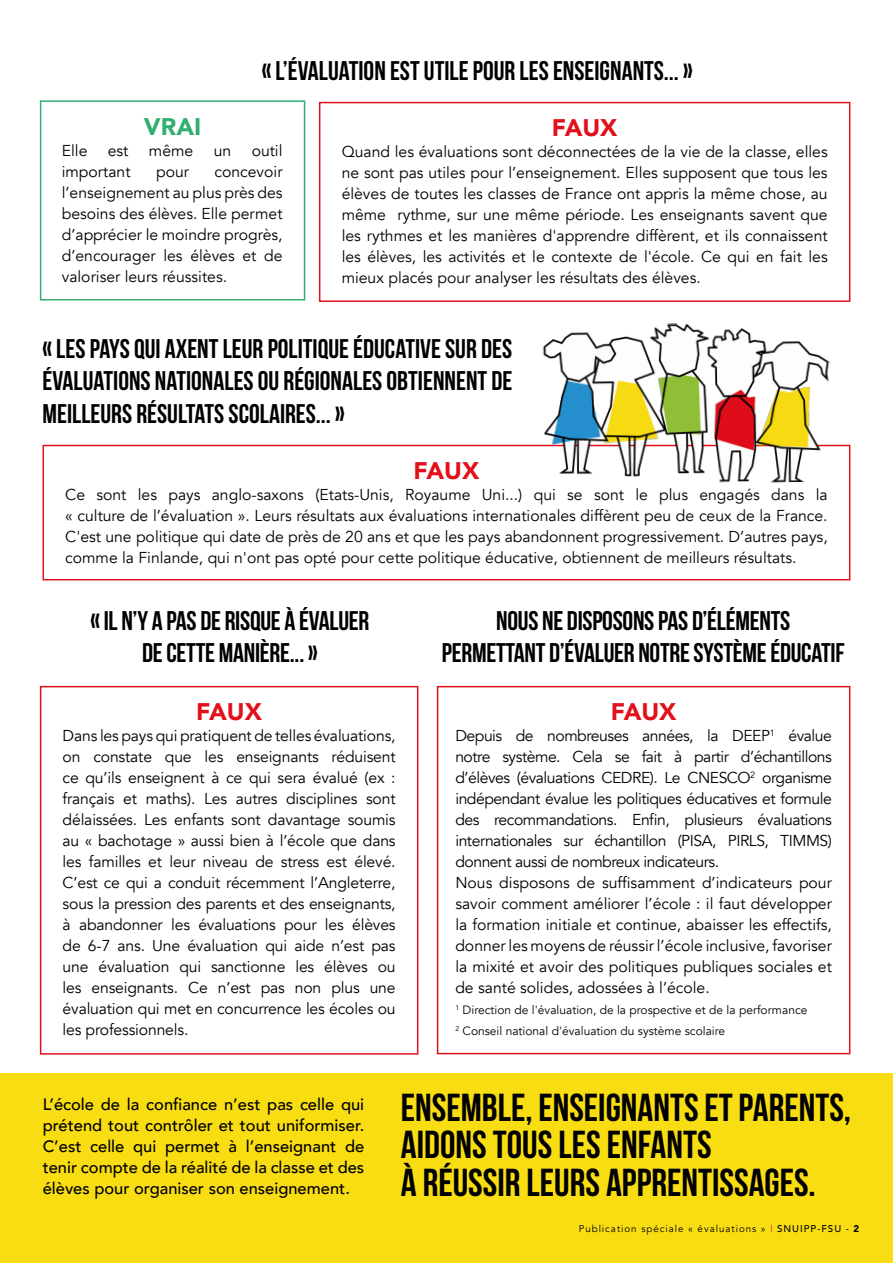
<style>
.page{position:relative;width:893px;height:1263px;background:#fff}
.page>*{position:absolute;margin:0;border:0;box-sizing:border-box;transform-origin:0 0}
.t1{font:39px/37.5px "Bebas Neue";color:#000}
.t2{font:27px/32.4px "Bebas Neue";letter-spacing:-.01em;color:#000;text-align:center}
.t3{font:900 24px "Avenir";color:#e2101a}
.t4{font:900 24px "Avenir";color:#32ae70}
.t5{font:500 16.5px/21px "Avenir";color:#000;text-align:justify}
.t6{font:15.75px/21px "Avenir";color:#000;text-align:justify}
.t7{font:15.75px/21px "Avenir";letter-spacing:-.03em;color:#000}
.t8{font:12px/21px "Avenir";color:#000}
.t9{font:9.75px "Avenir";letter-spacing:.1em;color:#000}
.s1{color:#e2101a}
.s2{font-weight:500}
.s3{font-weight:900}
</style>
<div class="page">
<div style="left:0;top:1073px;width:893px;height:190px;background:#f9dd13"></div>
<div style="left:319px;top:102px;width:531px;height:200px;border:2px solid #e2101a"></div>
<div style="left:40px;top:686px;width:378px;height:368px;border:2px solid #e2101a"></div>
<div style="left:43px;top:445px;width:807px;height:135px;border:2px solid #e2101a"></div>
<div style="left:437px;top:686px;width:413px;height:368px;border:2px solid #e2101a"></div>
<div style="left:40px;top:100px;width:265px;height:200px;border:2px solid #34ae70"></div>
<img style="left:542px;top:323px;width:290px;height:160px">
<h2 class="t2" style="left:262px;top:55px;width:432px">« L’ÉVALUATION EST UTILE POUR LES ENSEIGNANTS... »</h2>
<h3 class="t3" style="left:552px;top:107px;width:67px">FAUX</h3>
<p class="t6" style="left:342px;top:142px;width:488px">Quand les évaluations sont déconnectées de la vie de la classe, elles ne sont pas utiles pour l’enseignement. Elles supposent que tous les élèves de toutes les classes de France ont appris la même chose, au même rythme, sur une même période. Les enseignants savent que les rythmes et les manières d'apprendre diffèrent, et ils connaissent les élèves, les activités et le contexte de l'école. Ce qui en fait les mieux placés pour analyser les résultats des élèves.</p>
<h3 class="t4" style="left:144px;top:106px;width:59px">VRAI</h3>
<p class="t6" style="left:62px;top:140px;width:27px">Elle</p>
<p class="t6" style="left:108px;top:140px;width:22px">est</p>
<p class="t6" style="left:149px;top:140px;width:46px">même</p>
<p class="t6" style="left:214px;top:140px;width:19px">un</p>
<p class="t6" style="left:252px;top:140px;width:32px">outil</p>
<p class="t6" style="left:62px;top:161px;width:70px">important</p>
<p class="t6" style="left:156px;top:161px;width:34px">pour</p>
<p class="t6" style="left:62px;top:161px;width:222px;text-indent:153px">concevoir l’enseignement au plus près des besoins des élèves. Elle permet d’apprécier le moindre progrès, d’encourager les élèves et de valoriser leurs réussites.</p>
<h2 class="t2" style="left:43px;top:332px;width:471px;text-align:justify">« LES PAYS QUI AXENT LEUR POLITIQUE ÉDUCATIVE SUR DES ÉVALUATIONS NATIONALES OU RÉGIONALES OBTIENNENT DE MEILLEURS RÉSULTATS SCOLAIRES... »</h2>
<h3 class="t3" style="left:414px;top:450px;width:67px">FAUX</h3>
<p class="t6" style="left:65px;top:485px;width:764px">Ce sont les pays anglo-saxons (Etats-Unis, Royaume Uni...) qui se sont le plus engagés dans la « culture de l’évaluation ». Leurs résultats aux évaluations internationales diffèrent peu de ceux de la France.<br>C'est une politique qui date de près de 20 ans et que les pays abandonnent progressivement. D’autres pays, comme la Finlande, qui n'ont pas opté pour cette politique éducative, obtiennent de meilleurs résultats.</p>
<h2 class="t2" style="left:90px;top:604px;width:280px">« IL N’Y A PAS DE RISQUE À ÉVALUER<br>DE CETTE MANIÈRE... »</h2>
<h3 class="t3" style="left:196px;top:691px;width:67px">FAUX</h3>
<p class="t6" style="left:63px;top:726px;width:335px">Dans les pays qui pratiquent de telles évaluations, on constate que les enseignants réduisent ce qu’ils enseignent à ce qui sera évalué (ex : français et maths). Les autres disciplines sont délaissées. Les enfants sont davantage soumis au « bachotage » aussi bien à l’école que dans les familles et leur niveau de stress est élevé.<br>C’est ce qui a conduit récemment l’Angleterre, sous la pression des parents et des enseignants, à abandonner les évaluations pour les élèves de 6-7 ans. Une évaluation qui aide n’est pas une évaluation qui sanctionne les élèves ou les enseignants. Ce n’est pas non plus une évaluation qui met en concurrence les écoles ou les professionnels.</p>
<h2 class="t2" style="left:442px;top:604px;width:404px">NOUS NE DISPOSONS PAS D’ÉLÉMENTS<br>PERMETTANT D’ÉVALUER NOTRE SYSTÈME ÉDUCATIF</h2>
<h3 class="t3" style="left:611px;top:691px;width:67px">FAUX</h3>
<p class="t7" style="left:455px;top:726px;width:378px">Depuis de nombreuses années, la DEEP<sup>1</sup> évalue notre système. Cela se fait à partir d’échantillons d’élèves (évaluations CEDRE). Le CNESCO<sup>2</sup> organisme indépendant évalue les politiques éducatives et formule des recommandations. Enfin, plusieurs évaluations internationales sur échantillon (PISA, PIRLS, TIMMS) donnent aussi de nombreux indicateurs.<br>Nous disposons de suffisamment d’indicateurs pour savoir comment améliorer l’école : il faut développer la formation initiale et continue, abaisser les effectifs, donner les moyens de réussir l’école inclusive, favoriser la mixité et avoir des politiques publiques sociales et de santé solides, adossées à l’école.</p>
<p class="t8" style="left:455px;top:1000px;width:354px"><sup>1</sup> Direction de l'évaluation, de la prospective et de la performance<br><sup>2</sup> Conseil national d'évaluation du système scolaire</p>
<p class="t5" style="left:43px;top:1093px;width:323px">L’école de la confiance n’est pas celle qui prétend tout contrôler et tout uniformiser.<br>C’est celle qui permet à l’enseignant de tenir compte de la réalité de la classe et des élèves pour organiser son enseignement.</p>
<h1 class="t1" style="left:401px;top:1088px;width:452px">ENSEMBLE, ENSEIGNANTS ET PARENTS,<br>AIDONS TOUS LES ENFANTS<br>À RÉUSSIR LEURS APPRENTISSAGES.</h1>
<p class="t9" style="left:579px;top:1223px;width:282px">Publication spéciale « évaluations » <span class="s1">|</span> <span class="s2">SNUIPP-FSU -</span> <span class="s3">2</span></p>
</div>
